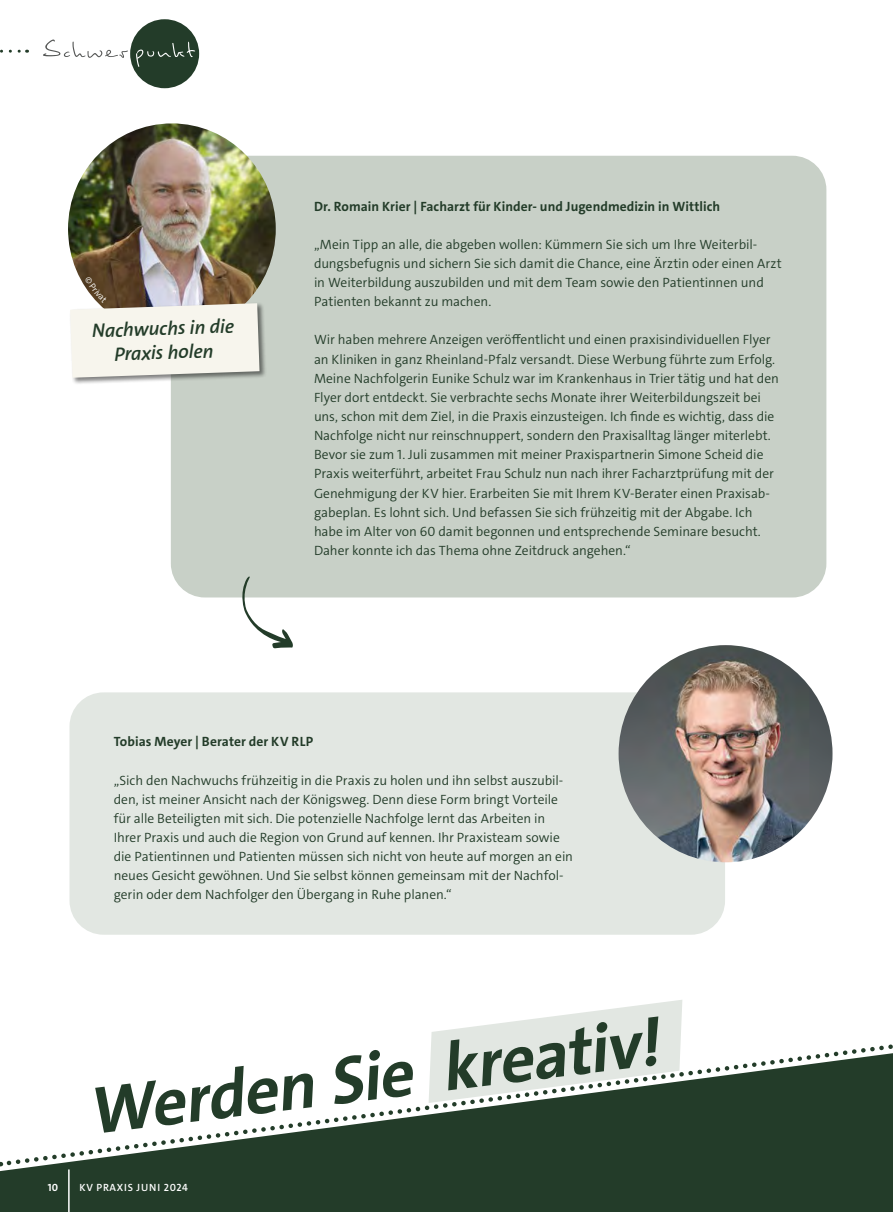
<style>
.page{position:relative;width:893px;height:1212px;background:#fff}
.page>*{position:absolute;margin:0;border:0;box-sizing:border-box;transform-origin:0 0}
.t1{font:italic 700 67.5px "The Sans";color:#233c29}
.t2{font:italic 600 19.5px/24px "The Sans";color:#233c29;text-align:center}
.t3{font:300 13.5px/19.2px "The Sans";letter-spacing:-.005em;color:#233c29}
.t4{font:700 13.5px "The Sans";letter-spacing:.005em;color:#233c29}
.t5{font:600 10.5px "The Sans";letter-spacing:.07em;color:#fff}
.t6{font:700 10.5px "The Sans";color:#fff}
</style>
<div class="page">
<svg style="left:431px;top:1000px;width:251px;height:53px"></svg>
<svg style="left:0;top:1053px;width:893px;height:159px;fill:#233c29"></svg>
<hr style="left:68px;top:1169px;width:2px;height:43px;background:#fff">
<div style="left:171px;top:156px;width:655px;height:441px;background:#c8d0c7;border-radius:34px"></div>
<div style="left:69px;top:692px;width:656px;height:243px;background:#e2e7e2;border-radius:34px"></div>
<img style="left:68px;top:123px;width:208px;height:163px">
<svg style="left:238px;top:576px;width:55px;height:73px"></svg>
<img style="left:619px;top:645px;width:213px;height:217px">
<div style="left:69px;top:302px;width:198px;height:83px;background:#000;opacity:.5"></div>
<svg style="left:0;top:50px;width:28px;height:3px"></svg>
<div style="left:130px;top:19px;width:69px;height:69px;background:#233c29;border-radius:50%"></div>
<svg style="left:136px;top:42px;width:59px;height:25px"></svg>
<svg style="left:43px;top:40px;width:85px;height:18px"></svg>
<svg style="left:70px;top:276px;width:189px;height:102px;background:#d6d0c6"></svg>
<h2 class="t2" style="left:91px;top:319px;width:144px;rotate:-2deg">Nachwuchs in die<br>Praxis holen</h2>
<p class="t4" style="left:314px;top:197px;width:408px">Dr. Romain Krier | Facharzt für Kinder- und Jugendmedizin in Wittlich</p>
<p class="t3" style="left:314px;top:235px;width:469px">„Mein Tipp an alle, die abgeben wollen: Kümmern Sie sich um Ihre Weiterbil&shy;dungsbefugnis und sichern Sie sich damit die Chance, eine Ärztin oder einen Arzt in Weiterbildung auszubilden und mit dem Team sowie den Patientinnen und Patienten bekannt zu machen.</p>
<p class="t3" style="left:314px;top:330px;width:466px">Wir haben mehrere Anzeigen veröffentlicht und einen praxisindividuellen Flyer an Kliniken in ganz Rheinland-Pfalz versandt. Diese Werbung führte zum Erfolg.<br>Meine Nachfolgerin Eunike Schulz war im Krankenhaus in Trier tätig und hat den Flyer dort entdeckt. Sie verbrachte sechs Monate ihrer Weiterbildungszeit bei uns, schon mit dem Ziel, in die Praxis einzusteigen. Ich finde es wichtig, dass die Nachfolge nicht nur reinschnuppert, sondern den Praxisalltag länger miterlebt.<br>Bevor sie zum 1. Juli zusammen mit meiner Praxispartnerin Simone Scheid die Praxis weiterführt, arbeitet Frau Schulz nun nach ihrer Facharztprüfung mit der Genehmigung der KV hier. Erarbeiten Sie mit Ihrem KV-Berater einen Praxisab&shy;gabeplan. Es lohnt sich. Und befassen Sie sich frühzeitig mit der Abgabe. Ich habe im Alter von 60 damit begonnen und entsprechende Seminare besucht.<br>Daher konnte ich das Thema ohne Zeitdruck angehen.“</p>
<p class="t4" style="left:114px;top:733px;width:201px">Tobias Meyer | Berater der KV RLP</p>
<p class="t3" style="left:114px;top:770px;width:461px">„Sich den Nachwuchs frühzeitig in die Praxis zu holen und ihn selbst auszubil&shy;den, ist meiner Ansicht nach der Königsweg. Denn diese Form bringt Vorteile für alle Beteiligten mit sich. Die potenzielle Nachfolge lernt das Arbeiten in Ihrer Praxis und auch die Region von Grund auf kennen. Ihr Praxisteam sowie die Patientinnen und Patienten müssen sich nicht von heute auf morgen an ein neues Gesicht gewöhnen. Und Sie selbst können gemeinsam mit der Nachfol&shy;gerin oder dem Nachfolger den Übergang in Ruhe planen.“</p>
<h1 class="t1" style="left:83px;top:1068px;width:576px;rotate:-7deg">Werden Sie kreativ!</h1>
<p class="t6" style="left:48px;top:1180px;width:12px">10</p>
<p class="t5" style="left:80px;top:1180px;width:110px">KV PRAXIS JUNI 2024</p>
</div>
